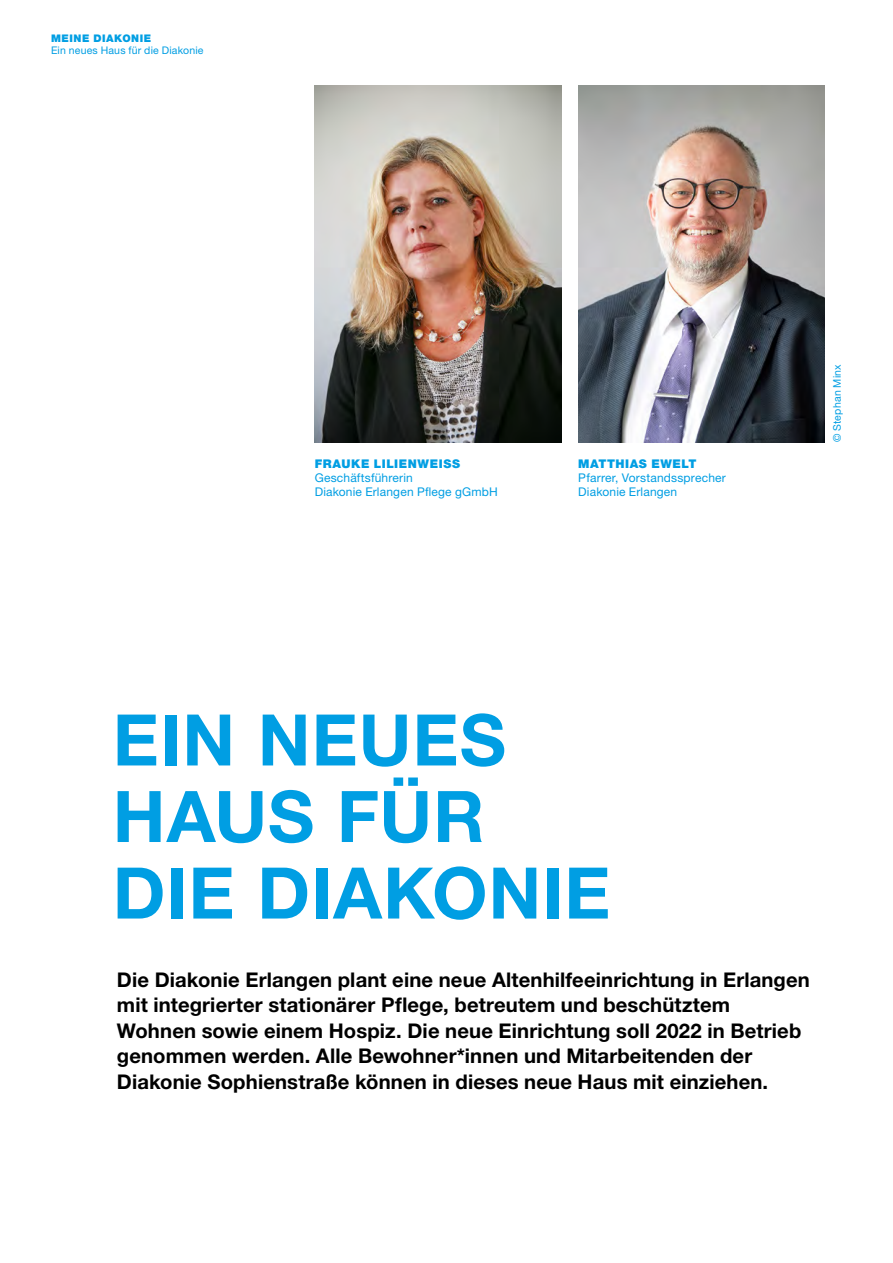
<style>
.page{position:relative;width:893px;height:1263px;background:#fff}
.page>*{position:absolute;margin:0;border:0;box-sizing:border-box;transform-origin:0 0}
.t1{font:700 71.25px/76.5px "Helvetica Neue LT Pro";letter-spacing:.015em;color:#009ee3}
.t2{font:700 20.25px/25.5px "Helvetica Neue LT Pro";letter-spacing:.005em;color:#000}
.t3{font:12px/14.2px "Helvetica Neue LT Pro";letter-spacing:.015em;color:#009ee3}
.t4{font:900 12px "Helvetica Neue LT Pro";letter-spacing:.045em;color:#009ee3}
.t5{font:10.5px "Helvetica Neue LT Pro";letter-spacing:.015em;color:#009ee3}
.t6{font:900 10.5px "Helvetica Neue LT Pro";letter-spacing:.055em;color:#009ee3}
</style>
<div class="page">
<img style="left:315px;top:85px;width:246px;height:357px">
<img style="left:578px;top:85px;width:247px;height:357px">
<p class="t6" style="left:51px;top:32px;width:102px">MEINE DIAKONIE</p>
<p class="t5" style="left:51px;top:44px;width:154px">Ein neues Haus für die Diakonie</p>
<p class="t4" style="left:315px;top:456px;width:147px">FRAUKE LILIENWEISS</p>
<p class="t3" style="left:315px;top:470px;width:185px">Geschäftsführerin<br>Diakonie Erlangen Pflege gGmbH</p>
<p class="t4" style="left:578px;top:456px;width:120px">MATTHIAS EWELT</p>
<p class="t3" style="left:578px;top:470px;width:149px">Pfarrer, Vorstandssprecher<br>Diakonie Erlangen</p>
<p class="t5" style="left:831px;top:442px;width:79px;rotate:-90deg">© Stephan Minx</p>
<h1 class="t1" style="left:113px;top:700px;width:499px">EIN NEUES<br>HAUS FÜR<br>DIE DIAKONIE</h1>
<p class="t2" style="left:117px;top:966px;width:694px">Die Diakonie Erlangen plant eine neue Altenhilfeeinrichtung in Erlangen mit integrierter stationärer Pflege, betreutem und beschütztem Wohnen sowie einem Hospiz. Die neue Einrichtung soll 2022 in Betrieb genommen werden. Alle Bewohner*innen und Mitarbeitenden der Diakonie Sophienstraße können in dieses neue Haus mit einziehen.</p>
</div>
